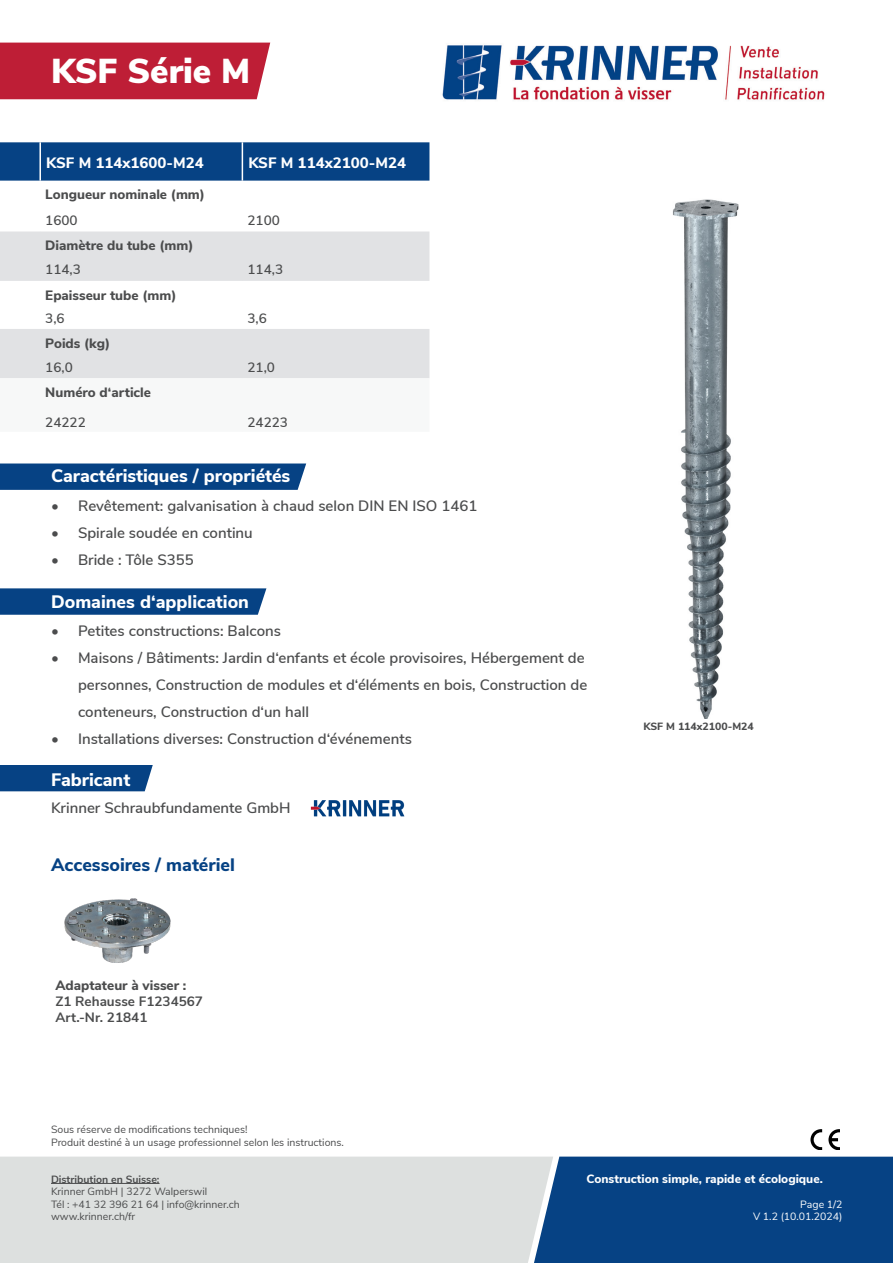
<style>
.page{position:relative;width:893px;height:1263px;background:#fff}
.page>*{position:absolute;margin:0;border:0;box-sizing:border-box;transform-origin:0 0}
.t1{font:900 34.5px "Nunito Sans";color:#fff}
.t2{font:800 18px "Nunito Sans";color:#fff}
.t3{font:800 18px "Nunito Sans";color:#064284}
.t4{font:600 15px/27px "Nunito Sans";color:#4b4c4d}
.Subline{font:800 15px "Nunito Sans";color:#fff}
.Tabelle_fett{font:800 13.5px "Nunito Sans";color:#4b4c4d}
.Tabelle_normal{font:600 13.5px "Nunito Sans";color:#4b4c4d}
.t5{font:700 13.5px/16.2px "Nunito Sans";color:#4b4c4d}
.t6{font:800 12px "Nunito Sans";color:#fff}
.t7{font:10.5px "Nunito Sans";color:#4b4c4d}
.t8{font:10.5px "Nunito Sans";color:#fff}
.t9{font:700 10.5px "Nunito Sans";color:#4b4c4d}
.t10{font:800 10.5px "Nunito Sans";color:#4b4c4d}
</style>
<div class="page">
<svg style="left:0;top:463px;width:306px;height:27px;background:#0e4888"></svg>
<svg style="left:0;top:588px;width:266px;height:27px;background:#0f4988"></svg>
<div style="left:0;top:43px;width:270px;height:56px;background:#be1e36"></div>
<div style="left:0;top:1156px;width:534px;height:107px;background:#dde0df"></div>
<div style="left:534px;top:1156px;width:359px;height:107px;background:#064284"></div>
<img style="left:673px;top:199px;width:66px;height:519px">
<svg style="left:810px;top:1129px;width:12px;height:21px"></svg>
<svg style="left:828px;top:1129px;width:11px;height:21px"></svg>
<hr style="left:51px;top:1183px;width:109px;height:1px;background:#4b4c4d">
<div style="left:0;top:765px;width:153px;height:26px;background:#064284"></div>
<img style="left:310px;top:800px;width:95px;height:17px">
<div style="left:0;top:142px;width:429px;height:39px;background:#064284"></div>
<svg style="left:0;top:231px;width:429px;height:147px;fill:#e1e2e4"></svg>
<hr style="left:242px;top:142px;width:1px;height:39px;background:#fff">
<hr style="left:39px;top:142px;width:2px;height:39px;background:#fff">
<img style="left:442px;top:45px;width:383px;height:55px">
<img style="left:64px;top:898px;width:107px;height:65px">
<p class="t1" style="left:51px;top:46px;width:201px">KSF Série M</p>
<p class="Subline" style="left:46px;top:152px;width:159px">KSF M 114x1600-M24</p>
<p class="Subline" style="left:248px;top:152px;width:159px">KSF M 114x2100-M24</p>
<p class="Tabelle_fett" style="left:45px;top:185px;width:161px">Longueur nominale (mm)</p>
<p class="Tabelle_normal" style="left:45px;top:210px;width:34px">1600</p>
<p class="Tabelle_normal" style="left:247px;top:210px;width:34px">2100</p>
<p class="Tabelle_fett" style="left:45px;top:236px;width:150px">Diamètre du tube (mm)</p>
<p class="Tabelle_normal" style="left:45px;top:260px;width:37px">114,3</p>
<p class="Tabelle_normal" style="left:247px;top:260px;width:37px">114,3</p>
<p class="Tabelle_fett" style="left:45px;top:285px;width:133px">Epaisseur tube (mm)</p>
<p class="Tabelle_normal" style="left:45px;top:309px;width:21px">3,6</p>
<p class="Tabelle_normal" style="left:247px;top:309px;width:21px">3,6</p>
<p class="Tabelle_fett" style="left:45px;top:333px;width:66px">Poids (kg)</p>
<p class="Tabelle_normal" style="left:45px;top:357px;width:29px">16,0</p>
<p class="Tabelle_normal" style="left:247px;top:357px;width:29px">21,0</p>
<p class="Tabelle_fett" style="left:45px;top:382px;width:107px">Numéro d‘article</p>
<p class="Tabelle_normal" style="left:45px;top:412px;width:42px">24222</p>
<p class="Tabelle_normal" style="left:247px;top:412px;width:42px">24223</p>
<p class="t2" style="left:51px;top:463px;width:241px">Caractéristiques / propriétés</p>
<p class="t4" style="left:51px;top:491px;width:428px">• Revêtement: galvanisation à chaud selon DIN EN ISO 1461</p>
<p class="t4" style="left:51px;top:518px;width:203px">• Spirale soudée en continu</p>
<p class="t4" style="left:51px;top:545px;width:144px">• Bride : Tôle S355</p>
<p class="t2" style="left:51px;top:589px;width:199px">Domaines d‘application</p>
<p class="t4" style="left:51px;top:617px;width:232px">• Petites constructions: Balcons</p>
<p class="t4" style="left:78px;top:644px;width:511px;text-indent:-27px">• Maisons / Bâtiments: Jardin d‘enfants et école provisoires, Hébergement de personnes, Construction de modules et d‘éléments en bois, Construction de conteneurs, Construction d‘un hall</p>
<p class="t4" style="left:51px;top:725px;width:362px">• Installations diverses: Construction d‘événements</p>
<p class="t2" style="left:51px;top:766px;width:81px">Fabricant</p>
<p class="t4" style="left:51px;top:794px;width:241px">Krinner Schraubfundamente GmbH</p>
<p class="t3" style="left:51px;top:852px;width:185px">Accessoires / matériel</p>
<p class="Tabelle_fett" style="left:55px;top:975px;width:133px">Adaptateur à visser :</p>
<p class="t5" style="left:55px;top:992px;width:149px">Z1 Rehausse F1234567<br>Art.-Nr. 21841</p>
<p class="t7" style="left:51px;top:1122px;width:198px">Sous réserve de modifications techniques!</p>
<p class="t7" style="left:51px;top:1134px;width:294px">Produit destiné à un usage professionnel selon les instructions.</p>
<p class="t10" style="left:643px;top:718px;width:112px">KSF M 114x2100-M24</p>
<p class="t9" style="left:51px;top:1171px;width:110px">Distribution en Suisse:</p>
<p class="t7" style="left:51px;top:1184px;width:158px">Krinner GmbH | 3272 Walperswil</p>
<p class="t7" style="left:51px;top:1196px;width:190px">Tél : +41 32 396 21 64 | info@krinner.ch</p>
<p class="t7" style="left:51px;top:1209px;width:86px">www.krinner.ch/fr</p>
<p class="t6" style="left:586px;top:1170px;width:238px">Construction simple, rapide et écologique.</p>
<p class="t8" style="left:800px;top:1197px;width:44px">Page 1/2</p>
<p class="t8" style="left:753px;top:1209px;width:91px">V 1.2 (10.01.2024)</p>
</div>
